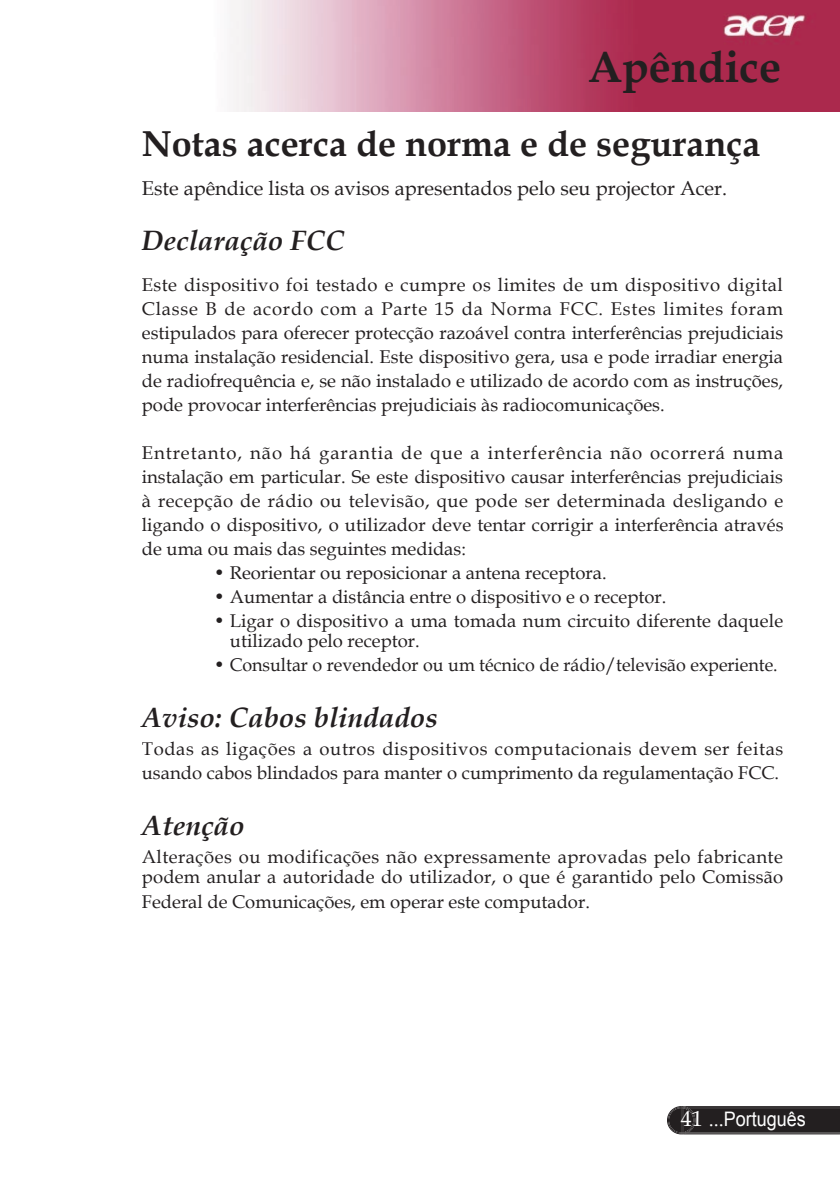
<style>
.page{position:relative;width:840px;height:1191px;background:#fff}
.page>*{position:absolute;margin:0;border:0;box-sizing:border-box;transform-origin:0 0}
.t1{font:700 44px "Book Antiqua";color:#231f20}
.t2{font:700 36px "Book Antiqua";color:#231f20}
.t3{font:italic 700 28px "Book Antiqua";color:#231f20}
.t4{font:20px "Book Antiqua";color:#231f20}
.t5{font:20px "Arial";color:#fff;scale:.9 1}
.t6{font:18.4px/24px "Book Antiqua";color:#231f20;text-align:justify}
.t7{font:18.4px/24px "Book Antiqua";letter-spacing:.035em;color:#231f20}
.t8{font:18.4px/20px "Book Antiqua";letter-spacing:.025em;color:#231f20}
.s1{font-family:"Book Antiqua";font-size:22px}
.s2{font-family:"Book Antiqua"}
</style>
<div class="page">
<svg style="left:667px;top:1106px;width:172px;height:28px;background:#2e2a2b"></svg>
<img style="left:230px;top:0;width:609px;height:112px">
<h1 class="t1" style="left:587px;top:37px;width:195px">Apêndice</h1>
<h2 class="t2" style="left:142px;top:119px;width:619px">Notas acerca de norma e de segurança</h2>
<p class="t4" style="left:142px;top:174px;width:586px">Este apêndice lista os avisos apresentados pelo seu projector Acer.</p>
<h3 class="t3" style="left:142px;top:221px;width:204px">Declaração FCC</h3>
<p class="t6" style="left:142px;top:272px;width:642px">Este dispositivo foi testado e cumpre os limites de um dispositivo digital Classe B de acordo com a Parte 15 da Norma FCC. Estes limites foram estipulados para oferecer protecção razoável contra interferências prejudiciais numa instalação residencial. Este dispositivo gera, usa e pode irradiar energia de radiofrequência e, se não instalado e utilizado de acordo com as instruções, pode provocar interferências prejudiciais às radiocomunicações.</p>
<p class="t6" style="left:142px;top:440px;width:642px">Entretanto, não há garantia de que a interferência não ocorrerá numa instalação em particular. Se este dispositivo causar interferências prejudiciais à recepção de rádio ou televisão, que pode ser determinada desligando e ligando o dispositivo, o utilizador deve tentar corrigir a interferência através de uma ou mais das seguintes medidas:</p>
<p class="t6" style="left:214px;top:560px;width:394px">• Reorientar ou reposicionar a antena receptora.</p>
<p class="t6" style="left:214px;top:584px;width:454px">• Aumentar a distância entre o dispositivo e o receptor.</p>
<p class="t6" style="left:230px;top:610px;width:554px;line-height:20px;text-indent:-16px">• Ligar o dispositivo a uma tomada num circuito diferente daquele utilizado pelo receptor.</p>
<p class="t6" style="left:214px;top:652px;width:565px">• Consultar o revendedor ou um técnico de rádio/televisão experiente.</p>
<h3 class="t3" style="left:142px;top:698px;width:297px">Aviso: Cabos blindados</h3>
<p class="t7" style="left:142px;top:736px;width:642px">Todas as ligações a outros dispositivos computacionais devem ser feitas usando cabos blindados para manter o cumprimento da regulamentação FCC.</p>
<h3 class="t3" style="left:142px;top:806px;width:104px">Atenção</h3>
<p class="t8" style="left:142px;top:846px;width:642px">Alterações ou modificações não expressamente aprovadas pelo fabricante podem anular a autoridade do utilizador, o que é garantido pelo Comissão</p>
<p class="t6" style="left:142px;top:889px;width:449px">Federal de Comunicações, em operar este computador.</p>
<p class="t5" style="left:680px;top:1106px;width:140px"><span class="s1">41</span> <span class="s2">...</span>Português</p>
</div>
